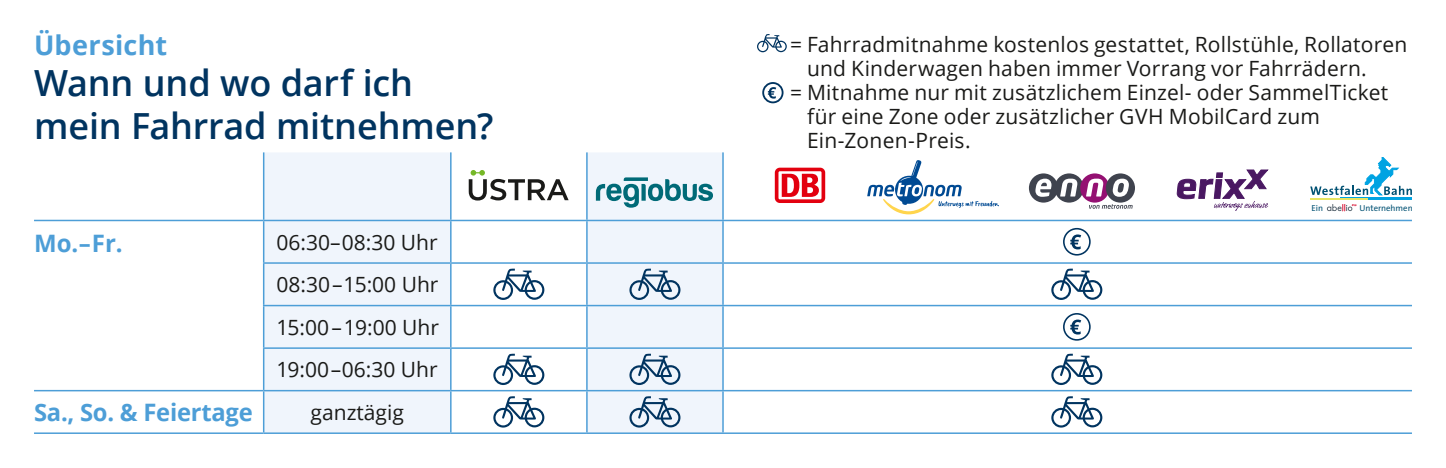
<style>
.page{position:relative;width:1446px;height:468px;background:#fff}
.page>*{position:absolute;margin:0;border:0;box-sizing:border-box;transform-origin:0 0}
.t1{font:600 36px/43.2px "Open Sans";letter-spacing:-.005em;color:#013460}
.t2{font:700 27px "Open Sans";letter-spacing:.01em;color:#4d9ed7}
.t3{font:700 24px "Open Sans";letter-spacing:-.01em;color:#4d9ed7}
.t4{font:21px/42.6px "Open Sans";letter-spacing:.01em;color:#1a1a18;text-align:justify}
.t5{font:8.7px "The Sans";color:#005173}
</style>
<div class="page">
<svg style="left:34px;top:153px;width:229px;height:279px"></svg>
<div style="left:264px;top:152px;width:458px;height:280px;background:#f0f5fc"></div>
<svg style="left:451px;top:152px;width:135px;height:280px"></svg>
<svg style="left:724px;top:167px;width:688px;height:261px"></svg>
<hr style="left:264px;top:220px;width:187px;height:1px;background:#4d9ed7">
<hr style="left:451px;top:220px;width:136px;height:1px;background:#4d9ed7">
<hr style="left:587px;top:220px;width:136px;height:1px;background:#4d9ed7">
<hr style="left:723px;top:220px;width:689px;height:1px;background:#4d9ed7">
<hr style="left:263px;top:262px;width:188px;height:2px;background:#4d9ed7">
<hr style="left:451px;top:262px;width:136px;height:2px;background:#4d9ed7">
<hr style="left:587px;top:262px;width:136px;height:2px;background:#4d9ed7">
<hr style="left:723px;top:262px;width:689px;height:2px;background:#4d9ed7">
<hr style="left:263px;top:305px;width:188px;height:1px;background:#4d9ed7">
<hr style="left:451px;top:305px;width:136px;height:1px;background:#4d9ed7">
<hr style="left:587px;top:305px;width:136px;height:1px;background:#4d9ed7">
<hr style="left:723px;top:305px;width:689px;height:1px;background:#4d9ed7">
<hr style="left:263px;top:347px;width:188px;height:2px;background:#4d9ed7">
<hr style="left:451px;top:347px;width:136px;height:2px;background:#4d9ed7">
<hr style="left:587px;top:347px;width:136px;height:2px;background:#4d9ed7">
<hr style="left:723px;top:347px;width:689px;height:2px;background:#4d9ed7">
<hr style="left:34px;top:390px;width:230px;height:1px;background:#4d9ed7">
<hr style="left:264px;top:390px;width:187px;height:1px;background:#4d9ed7">
<hr style="left:451px;top:390px;width:136px;height:1px;background:#4d9ed7">
<hr style="left:587px;top:390px;width:136px;height:1px;background:#4d9ed7">
<hr style="left:723px;top:390px;width:689px;height:1px;background:#4d9ed7">
<hr style="left:34px;top:432px;width:230px;height:2px;background:#4d9ed7">
<hr style="left:264px;top:432px;width:187px;height:2px;background:#4d9ed7">
<hr style="left:451px;top:432px;width:136px;height:2px;background:#4d9ed7">
<hr style="left:587px;top:432px;width:136px;height:2px;background:#4d9ed7">
<hr style="left:723px;top:432px;width:689px;height:2px;background:#4d9ed7">
<hr style="left:34px;top:220px;width:230px;height:1px;background:#4d9ed7">
<hr style="left:263px;top:152px;width:1px;height:68px;background:#4d9ed7">
<hr style="left:450px;top:152px;width:1px;height:68px;background:#4d9ed7">
<hr style="left:263px;top:221px;width:1px;height:41px;background:#4d9ed7">
<hr style="left:450px;top:221px;width:1px;height:41px;background:#4d9ed7">
<hr style="left:263px;top:264px;width:1px;height:41px;background:#4d9ed7">
<hr style="left:450px;top:264px;width:1px;height:41px;background:#4d9ed7">
<hr style="left:263px;top:306px;width:1px;height:41px;background:#4d9ed7">
<hr style="left:450px;top:306px;width:1px;height:41px;background:#4d9ed7">
<hr style="left:263px;top:349px;width:1px;height:41px;background:#4d9ed7">
<hr style="left:450px;top:349px;width:1px;height:41px;background:#4d9ed7">
<hr style="left:263px;top:391px;width:1px;height:41px;background:#4d9ed7">
<hr style="left:450px;top:391px;width:1px;height:41px;background:#4d9ed7">
<hr style="left:586px;top:152px;width:2px;height:68px;background:#4d9ed7">
<hr style="left:586px;top:221px;width:2px;height:41px;background:#4d9ed7">
<hr style="left:586px;top:264px;width:2px;height:41px;background:#4d9ed7">
<hr style="left:586px;top:306px;width:2px;height:41px;background:#4d9ed7">
<hr style="left:586px;top:349px;width:2px;height:41px;background:#4d9ed7">
<hr style="left:586px;top:391px;width:2px;height:41px;background:#4d9ed7">
<hr style="left:722px;top:152px;width:2px;height:68px;background:#4d9ed7">
<hr style="left:722px;top:221px;width:2px;height:41px;background:#4d9ed7">
<hr style="left:722px;top:264px;width:2px;height:41px;background:#4d9ed7">
<hr style="left:722px;top:306px;width:2px;height:41px;background:#4d9ed7">
<hr style="left:722px;top:349px;width:2px;height:41px;background:#4d9ed7">
<hr style="left:722px;top:391px;width:2px;height:41px;background:#4d9ed7">
<div style="left:1063px;top:228px;width:27px;height:27px;border:2px solid #013460;border-radius:50%"></div>
<svg style="left:1070px;top:234px;width:11px;height:15px"></svg>
<svg style="left:493px;top:268px;width:51px;height:32px"></svg>
<svg style="left:629px;top:268px;width:51px;height:32px"></svg>
<svg style="left:1051px;top:268px;width:51px;height:32px"></svg>
<div style="left:1063px;top:313px;width:27px;height:27px;border:2px solid #013460;border-radius:50%"></div>
<svg style="left:1070px;top:319px;width:11px;height:15px"></svg>
<svg style="left:493px;top:353px;width:51px;height:32px"></svg>
<svg style="left:629px;top:353px;width:51px;height:32px"></svg>
<svg style="left:1051px;top:353px;width:51px;height:32px"></svg>
<svg style="left:493px;top:395px;width:51px;height:32px"></svg>
<svg style="left:629px;top:395px;width:51px;height:32px"></svg>
<svg style="left:1051px;top:395px;width:51px;height:32px"></svg>
<div style="left:1029px;top:173px;width:29px;height:29px;background:#3f434e;border-radius:50%"></div>
<div style="left:1054px;top:173px;width:29px;height:29px;background:#3f434e;border-radius:50%"></div>
<svg style="left:1080px;top:173px;width:29px;height:29px"></svg>
<div style="left:1106px;top:173px;width:29px;height:29px;background:#3f434e;border-radius:50%"></div>
<svg style="left:1035px;top:179px;width:16px;height:18px"></svg>
<svg style="left:1060px;top:179px;width:17px;height:17px"></svg>
<svg style="left:1086px;top:179px;width:17px;height:17px"></svg>
<svg style="left:1112px;top:179px;width:17px;height:18px"></svg>
<svg style="left:1089px;top:204px;width:43px;height:5px"></svg>
<svg style="left:596px;top:177px;width:117px;height:31px"></svg>
<svg style="left:469px;top:170px;width:99px;height:30px"></svg>
<svg style="left:775px;top:168px;width:50px;height:35px"></svg>
<svg style="left:778px;top:171px;width:43px;height:28px"></svg>
<svg style="left:782px;top:174px;width:37px;height:23px"></svg>
<svg style="left:757px;top:34px;width:30px;height:18px"></svg>
<div style="left:762px;top:82px;width:21px;height:21px;border:2px solid #013460;border-radius:50%"></div>
<svg style="left:768px;top:87px;width:8px;height:12px"></svg>
<svg style="left:867px;top:160px;width:132px;height:54px"></svg>
<svg style="left:1176px;top:170px;width:92px;height:41px"></svg>
<svg style="left:1310px;top:157px;width:102px;height:38px"></svg>
<hr style="left:1340px;top:197px;width:72px;height:3px;background:#00a3e2">
<hr style="left:1310px;top:199px;width:58px;height:1px;background:#e7e461">
<svg style="left:1327px;top:204px;width:29px;height:7px"></svg>
<p class="t2" style="left:34px;top:26px;width:135px">Übersicht</p>
<h1 class="t1" style="left:34px;top:60px;width:461px">Wann und wo darf ich mein Fahrrad mitnehmen?</h1>
<p class="t3" style="left:34px;top:226px;width:90px">Mo.–Fr.</p>
<p class="t4" style="left:276px;top:220px;width:164px">06:30–08:30 Uhr 08:30–15:00 Uhr 15:00–19:00 Uhr 19:00–06:30 Uhr</p>
<p class="t3" style="left:34px;top:395px;width:220px">Sa., So. &amp; Feiertage</p>
<p class="t4" style="left:311px;top:390px;width:95px">ganztägig</p>
<p class="t4" style="left:790px;top:23px;width:619px">= Fahrradmitnahme kostenlos gestattet, Rollstühle, Rollatoren</p>
<p class="t4" style="left:807px;top:47px;width:561px">und Kinderwagen haben immer Vorrang vor Fahrrädern.</p>
<p class="t4" style="left:790px;top:71px;width:600px">= Mitnahme nur mit zusätzlichem Einzel- oder SammelTicket</p>
<p class="t4" style="left:807px;top:95px;width:514px">für eine Zone oder zusätzlicher GVH MobilCard zum</p>
<p class="t4" style="left:807px;top:119px;width:165px">Ein-Zonen-Preis.</p>
<p class="t5" style="left:1311px;top:201px;width:13px">Ein</p>
<p class="t5" style="left:1359px;top:201px;width:55px">Unternehmen</p>
</div>
